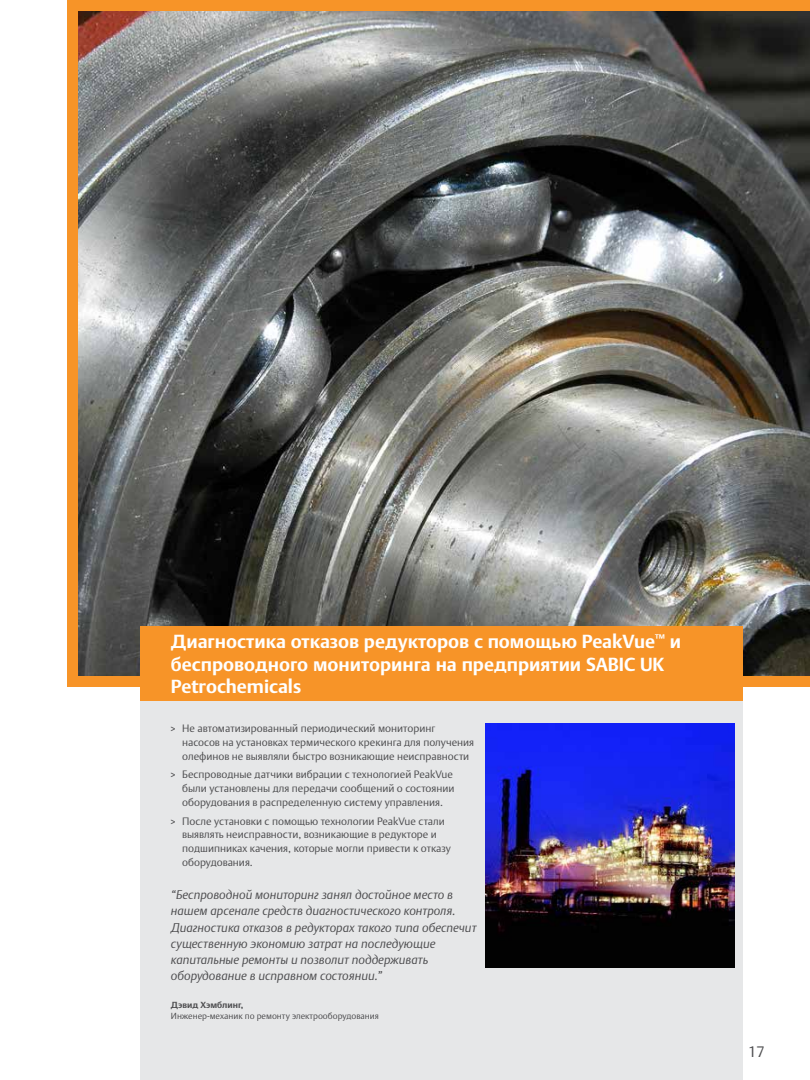
<style>
.page{position:relative;width:810px;height:1080px;background:#fff}
.page>*{position:absolute;margin:0;border:0;box-sizing:border-box;transform-origin:0 0}
.t1{font:700 18.75px/22.5px "DTL Argo CT";color:#fff}
.t2{font:300 15px "DTL Argo CT";color:#4d4d4f}
.t3{font:italic 300 12.5px/16.2px "DTL Argo CT";color:#4d4d4f}
.t4{font:300 10.62px/13.8px "DTL Argo CT";color:#4d4d4f}
.t5{font:300 8.75px "DTL Argo CT";color:#4d4d4f}
.t6{font:700 8.75px "DTL Argo CT";color:#4d4d4f}
</style>
<div class="page">
<div style="left:140px;top:675px;width:602px;height:405px;background:#e6e7e8"></div>
<div style="left:68px;top:0;width:742px;height:687px;background:#f79428"></div>
<img style="left:79px;top:11px;width:731px;height:664px">
<div style="left:140px;top:627px;width:602px;height:74px;background:#f79428"></div>
<img style="left:485px;top:724px;width:249px;height:244px">
<h1 class="t1" style="left:171px;top:630px;width:512px">Диагностика отказов редукторов с помощью PeakVue<sup>™</sup> и беспроводного мониторинга на предприятии SABIC UK<br>Petrochemicals</h1>
<p class="t4" style="left:182px;top:721px;width:293px">Не автоматизированный периодический мониторинг насосов на установках термического крекинга для получения олефинов не выявляли быстро возникающие неисправности</p>
<p class="t4" style="left:182px;top:768px;width:274px">Беспроводные датчики вибрации с технологией PeakVue были установлены для передачи сообщений о состоянии оборудования в распределенную систему управления.</p>
<p class="t4" style="left:182px;top:814px;width:270px">После установки с помощью технологии PeakVue стали выявлять неисправности, возникающие в редукторе и подшипниках качения, которые могли привести к отказу оборудования.</p>
<p class="t3" style="left:171px;top:887px;width:307px">“Беспроводной мониторинг занял достойное место в нашем арсенале средств диагностического контроля.<br>Диагностика отказов в редукторах такого типа обеспечит существенную экономию затрат на последующие капитальные ремонты и позволит поддерживать оборудование в исправном состоянии.”</p>
<p class="t6" style="left:171px;top:1000px;width:74px">Дэвид Хэмблинг,</p>
<p class="t5" style="left:171px;top:1011px;width:209px">Инженер-механик по ремонту электрооборудования</p>
<h2 class="t2" style="left:748px;top:1043px;width:18px">17</h2>
</div>
